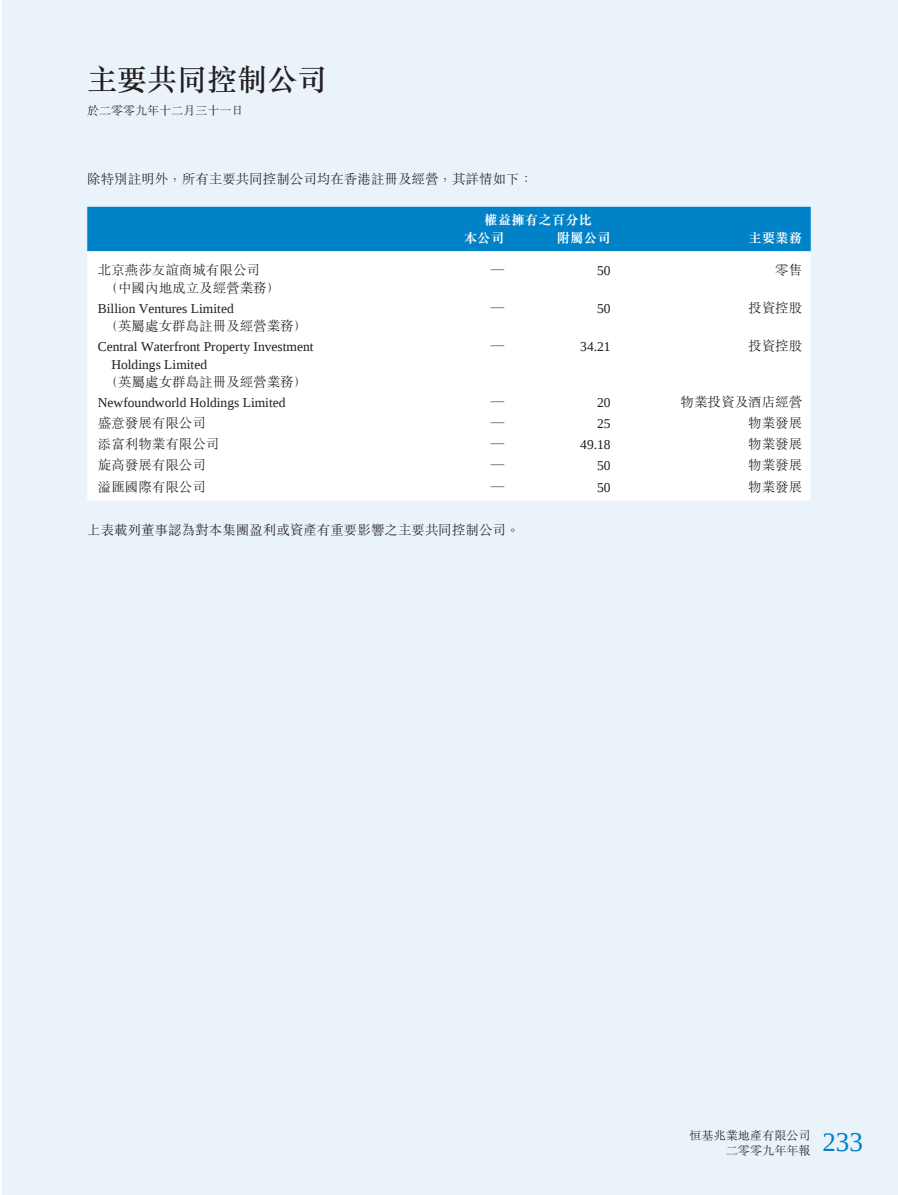
<style>
.page{position:relative;width:898px;height:1195px;background:#fff}
.page>*{position:absolute;margin:0;border:0;box-sizing:border-box;transform-origin:0 0}
.t1{font:30px "M Sung HK Medium B5 pc H";color:#231f20}
.t2{font:27px "Liberation Serif";color:#0082c8}
.t3{font:13.5px/18px "M Sung HK Light B5 pc H";color:#231f20}
.t4{font:13.5px/18px "Liberation Serif";color:#231f20}
.t5{font:13.5px/18px "M Sung HK Bold B5 pc H";color:#fff}
.t6{font:12px/14.2px "M Sung HK Light B5 pc H";color:#231f20;text-align:right}
.s1{font-family:"M Sung HK Light B5 pc H"}
</style>
<div class="page">
<div style="left:2px;top:0;width:895px;height:1195px;background:#eaf2fa"></div>
<div style="left:87px;top:207px;width:723px;height:44px;background:#0082c8"></div>
<div style="left:87px;top:251px;width:723px;height:250px;background:#fff"></div>
<p class="t1" style="left:87px;top:68px;width:241px">主要共同控制公司</p>
<p class="t6" style="left:87px;top:105px;width:157px">於二零零九年十二月三十一日</p>
<p class="t3" style="left:87px;top:172px;width:447px">除特別註明外，所有主要共同控制公司均在香港註冊及經營，其詳情如下：</p>
<p class="t5" style="left:463px;top:213px;width:130px;text-indent:21px">權益擁有之百分比本公司</p>
<p class="t5" style="left:556px;top:231px;width:55px">附屬公司</p>
<p class="t5" style="left:747px;top:231px;width:55px">主要業務</p>
<p class="t3" style="left:98px;top:263px;width:184px">北京燕莎友誼商城有限公司<br>　（中國內地成立及經營業務）</p>
<p class="t3" style="left:490px;top:263px;width:15px">—</p>
<p class="t4" style="left:597px;top:262px;width:15px">50</p>
<p class="t3" style="left:774px;top:263px;width:28px">零售</p>
<p class="t4" style="left:98px;top:300px;width:211px">Billion Ventures Limited<br><span class="s1">　（英屬處女群島註冊及經營業務）</span></p>
<p class="t3" style="left:490px;top:301px;width:15px">—</p>
<p class="t4" style="left:597px;top:300px;width:15px">50</p>
<p class="t3" style="left:747px;top:301px;width:55px">投資控股</p>
<p class="t4" style="left:98px;top:337px;width:217px">Central Waterfront Property Investment</p>
<p class="t4" style="left:111px;top:355px;width:97px">Holdings Limited</p>
<p class="t3" style="left:105px;top:375px;width:204px">（英屬處女群島註冊及經營業務）</p>
<p class="t3" style="left:490px;top:339px;width:15px">—</p>
<p class="t4" style="left:580px;top:337px;width:32px">34.21</p>
<p class="t3" style="left:747px;top:339px;width:55px">投資控股</p>
<p class="t4" style="left:98px;top:393px;width:189px">Newfoundworld Holdings Limited</p>
<p class="t3" style="left:490px;top:394px;width:15px">—</p>
<p class="t4" style="left:597px;top:393px;width:15px">20</p>
<p class="t3" style="left:680px;top:394px;width:123px">物業投資及酒店經營</p>
<p class="t3" style="left:98px;top:416px;width:109px">盛意發展有限公司</p>
<p class="t3" style="left:490px;top:416px;width:15px">—</p>
<p class="t4" style="left:597px;top:414px;width:15px">25</p>
<p class="t3" style="left:747px;top:416px;width:55px">物業發展</p>
<p class="t3" style="left:98px;top:437px;width:123px">添富利物業有限公司</p>
<p class="t3" style="left:490px;top:437px;width:15px">—</p>
<p class="t4" style="left:580px;top:436px;width:32px">49.18</p>
<p class="t3" style="left:747px;top:437px;width:55px">物業發展</p>
<p class="t3" style="left:98px;top:458px;width:109px">旋高發展有限公司</p>
<p class="t3" style="left:490px;top:458px;width:15px">—</p>
<p class="t4" style="left:597px;top:457px;width:15px">50</p>
<p class="t3" style="left:747px;top:458px;width:55px">物業發展</p>
<p class="t3" style="left:98px;top:479px;width:109px">溢匯國際有限公司</p>
<p class="t3" style="left:490px;top:479px;width:15px">—</p>
<p class="t4" style="left:597px;top:478px;width:15px">50</p>
<p class="t3" style="left:747px;top:479px;width:55px">物業發展</p>
<p class="t3" style="left:87px;top:522px;width:433px">上表載列董事認為對本集團盈利或資產有重要影響之主要共同控制公司。</p>
<p class="t6" style="left:689px;top:1130px;width:123px">恒基兆業地產有限公司二零零九年年報</p>
<p class="t2" style="left:822px;top:1127px;width:42px">233</p>
</div>
